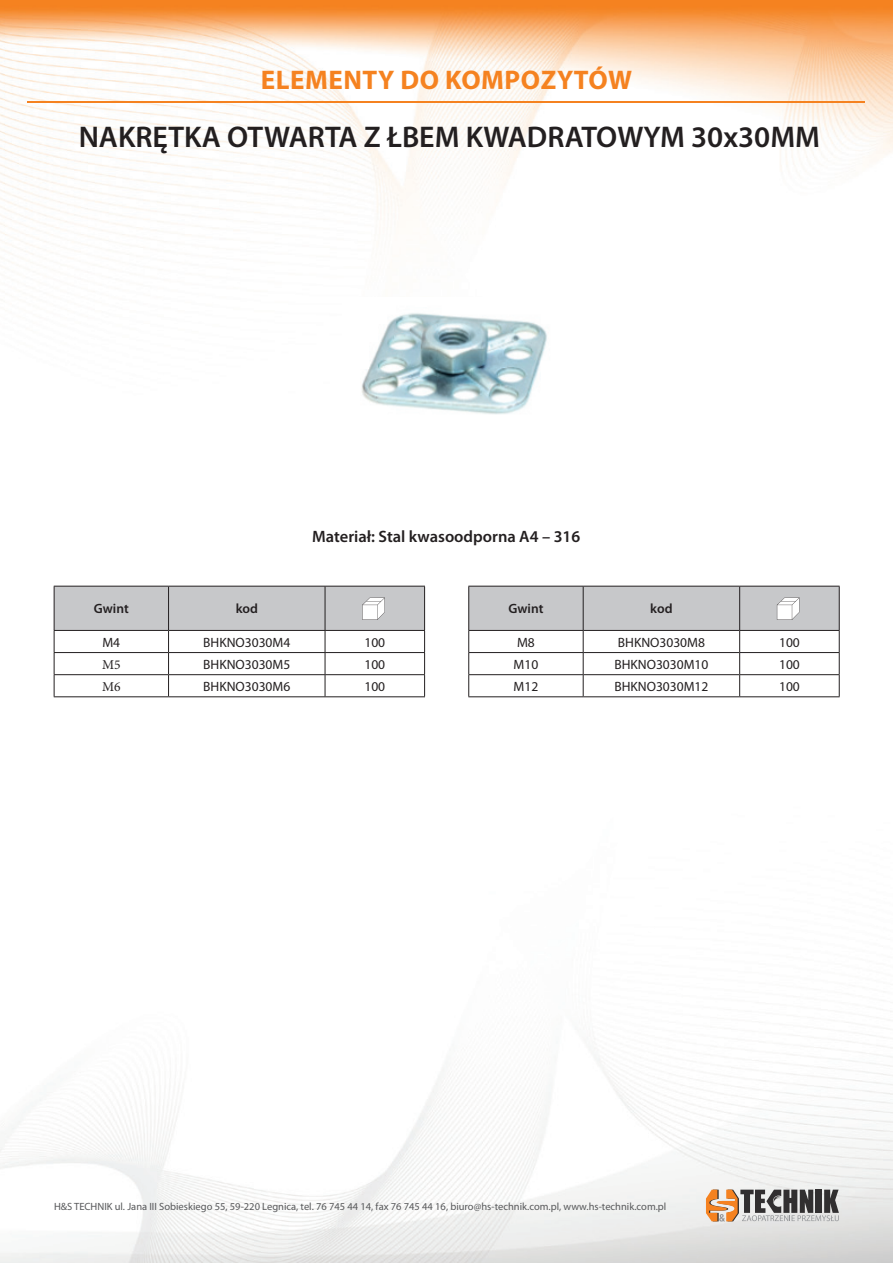
<style>
.page{position:relative;width:893px;height:1263px;background:#fff}
.page>*{position:absolute;margin:0;border:0;box-sizing:border-box;transform-origin:0 0}
.t1{font:600 30px "Myriad Pro";color:#231f20}
.t2{font:700 27px "Myriad Pro";letter-spacing:.02em;color:#f58220}
.t3{font:600 16.5px "Myriad Pro";color:#231f20}
.t4{font:13.5px "Myriad Pro";color:#231f20}
.t5{font:600 13.5px "Myriad Pro";color:#231f20}
.t6{font:13.5px "Minion Pro";color:#231f20}
.t7{font:10.5px "Myriad Pro";color:#57585a}
</style>
<div class="page">
<img style="left:0;top:0;width:893px;height:1263px">
<svg style="left:706px;top:1189px;width:133px;height:32px;background:#9f8f83"></svg>
<hr style="left:28px;top:102px;width:837px;height:1px;background:#f58220">
<img style="left:343px;top:297px;width:216px;height:132px">
<hr style="left:54px;top:696px;width:115px;height:1px;background:#231f20">
<hr style="left:169px;top:696px;width:156px;height:1px;background:#231f20">
<hr style="left:325px;top:696px;width:100px;height:1px;background:#231f20">
<hr style="left:468px;top:696px;width:115px;height:1px;background:#231f20">
<hr style="left:583px;top:696px;width:157px;height:1px;background:#231f20">
<hr style="left:740px;top:696px;width:100px;height:1px;background:#231f20">
<svg style="left:54px;top:586px;width:371px;height:110px"></svg>
<svg style="left:468px;top:586px;width:372px;height:110px"></svg>
<h2 class="t2" style="left:261px;top:62px;width:373px">ELEMENTY DO KOMPOZYTÓW</h2>
<h1 class="t1" style="left:79px;top:117px;width:743px">NAKRĘTKA OTWARTA Z ŁBEM KWADRATOWYM 30x30MM</h1>
<h3 class="t3" style="left:312px;top:526px;width:269px">Materiał: Stal kwasoodporna A4 – 316</h3>
<p class="t5" style="left:94px;top:600px;width:36px">Gwint</p>
<p class="t5" style="left:236px;top:600px;width:24px">kod</p>
<p class="t4" style="left:102px;top:634px;width:19px">M4</p>
<p class="t4" style="left:203px;top:634px;width:89px">BHKNO3030M4</p>
<p class="t4" style="left:364px;top:634px;width:22px">100</p>
<p class="t6" style="left:102px;top:655px;width:20px">M5</p>
<p class="t4" style="left:203px;top:656px;width:89px">BHKNO3030M5</p>
<p class="t4" style="left:364px;top:656px;width:22px">100</p>
<p class="t6" style="left:102px;top:677px;width:20px">M6</p>
<p class="t4" style="left:203px;top:678px;width:89px">BHKNO3030M6</p>
<p class="t4" style="left:364px;top:678px;width:22px">100</p>
<p class="t5" style="left:508px;top:600px;width:36px">Gwint</p>
<p class="t5" style="left:650px;top:600px;width:24px">kod</p>
<p class="t4" style="left:517px;top:634px;width:19px">M8</p>
<p class="t4" style="left:618px;top:634px;width:89px">BHKNO3030M8</p>
<p class="t4" style="left:779px;top:634px;width:22px">100</p>
<p class="t4" style="left:514px;top:656px;width:26px">M10</p>
<p class="t4" style="left:614px;top:656px;width:96px">BHKNO3030M10</p>
<p class="t4" style="left:779px;top:656px;width:22px">100</p>
<p class="t4" style="left:514px;top:678px;width:26px">M12</p>
<p class="t4" style="left:614px;top:678px;width:96px">BHKNO3030M12</p>
<p class="t4" style="left:779px;top:678px;width:22px">100</p>
<p class="t7" style="left:54px;top:1199px;width:614px">H&amp;S TECHNIK ul. Jana III Sobieskiego 55, 59-220 Legnica, tel. 76 745 44 14, fax 76 745 44 16, biuro@hs-technik.com.pl, www.hs-technik.com.pl</p>
</div>
